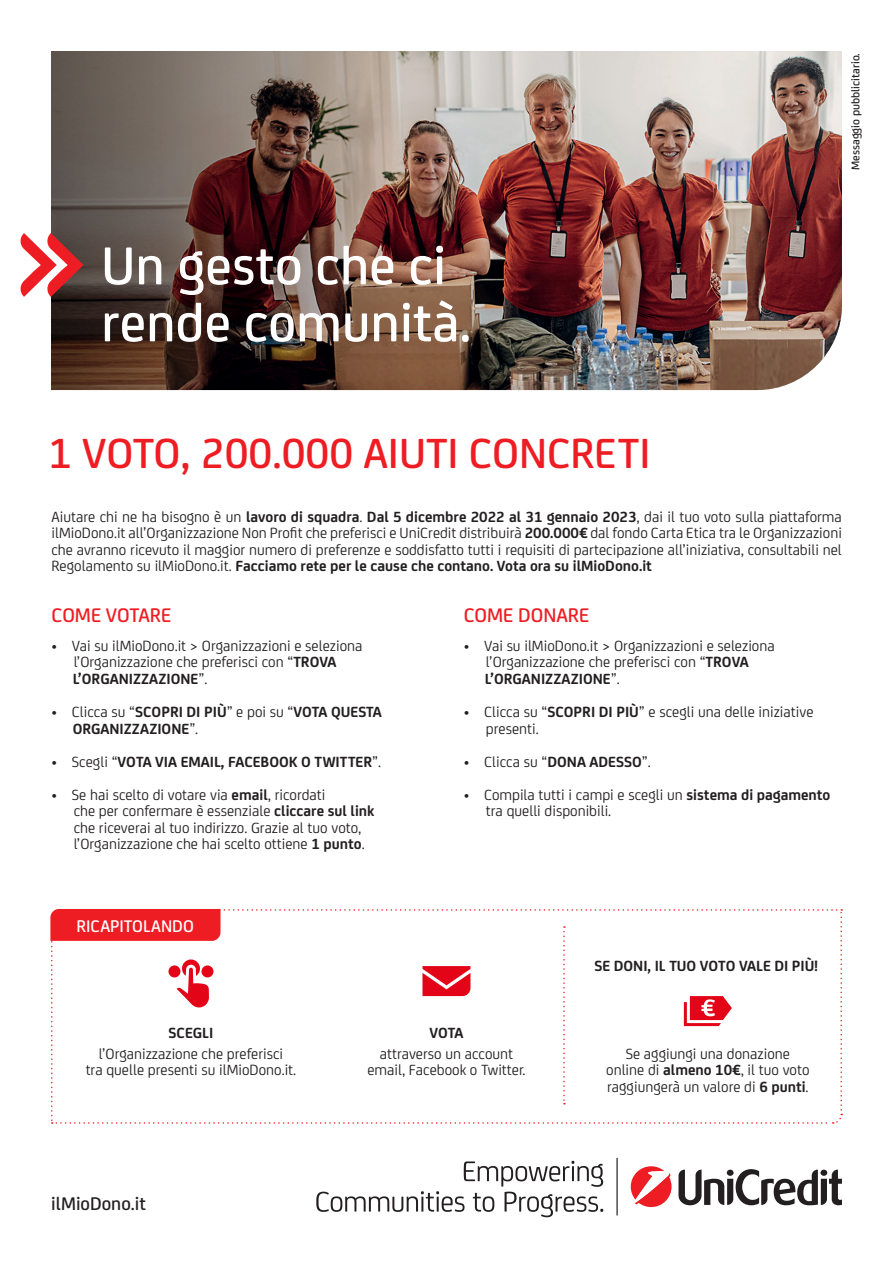
<style>
.page{position:relative;width:893px;height:1263px;background:#fff}
.page>*{position:absolute;margin:0;border:0;box-sizing:border-box;transform-origin:0 0}
.Headline{font:500 57px "Uni Credit";color:#fff}
.Product_Name{font:500 45px "Uni Credit";color:#ee1d23}
.Body_Headline{font:500 21px "Uni Credit";color:#ee1d23}
.Web_-_info{font:500 19.5px "Uni Credit";color:#231f20}
.Highlight{font:500 18px "Uni Credit";color:#fff}
.Bodycopy{font:15.75px/16.5px "Uni Credit";color:#231f20}
.Bodycopy-2{font:700 15.75px/16.5px "Uni Credit";color:#231f20}
.Dot___Icon_Title{font:15.75px/16.5px "Uni Credit";color:#231f20;text-align:center}
.Dot___Icon_Title-2{font:700 15.75px "Uni Credit";color:#231f20}
.Legal_line_Top{font:500 12px "Uni Credit";color:#231f20}
.s1{font-weight:700}
.s2{font-weight:400}
</style>
<div class="page">
<img style="left:755px;top:51px;width:87px;height:339px">
<img style="left:51px;top:51px;width:704px;height:339px">
<svg style="left:20px;top:233px;width:64px;height:64px"></svg>
<svg style="left:678px;top:1169px;width:164px;height:36px"></svg>
<svg style="left:631px;top:1166px;width:41px;height:41px"></svg>
<svg style="left:316px;top:1161px;width:287px;height:56px"></svg>
<hr style="left:616px;top:1158px;width:2px;height:57px;background:#231f20">
<svg style="left:50px;top:909px;width:793px;height:215px"></svg>
<p class="Headline" style="left:101px;top:224px;width:347px">Un gesto che ci</p>
<p class="Headline" style="left:101px;top:281px;width:372px">rende comunità.</p>
<p class="Legal_line_Top" style="left:847px;top:170px;width:118px;rotate:-90deg">Messaggio pubblicitario.</p>
<p class="Product_Name" style="left:48px;top:420px;width:604px">1 VOTO, 200.000 AIUTI CONCRETI</p>
<p class="Bodycopy" style="left:51px;top:507px;width:792px;text-align:justify">Aiutare chi ne ha bisogno è un <span class="s1">lavoro di squadra</span>. <span class="s1">Dal 5 dicembre 2022 al 31 gennaio 2023</span>, dai il tuo voto sulla piattaforma ilMioDono.it all’Organizzazione Non Profit che preferisci e UniCredit distribuirà <span class="s1">200.000€</span> dal fondo Carta Etica tra le Organizzazioni che avranno ricevuto il maggior numero di preferenze e soddisfatto tutti i requisiti di partecipazione all’iniziativa, consultabili nel Regolamento su ilMioDono.it. <span class="s1">Facciamo rete per le cause che contano. Vota ora su ilMioDono.it</span></p>
<p class="Body_Headline" style="left:51px;top:599px;width:122px">COME VOTARE</p>
<p class="Bodycopy" style="left:73px;top:637px;width:291px;text-indent:-21px">• Vai su ilMioDono.it &gt; Organizzazioni e seleziona l’Organizzazione che preferisci con “<span class="s1">TROVA<br>L’ORGANIZZAZIONE</span>”.</p>
<p class="Bodycopy-2" style="left:73px;top:702px;width:310px;text-indent:-21px"><span class="s2">• Clicca su “</span>SCOPRI DI PIÙ<span class="s2">” e poi su “</span>VOTA QUESTA<br>ORGANIZZAZIONE<span class="s2">”.</span></p>
<p class="Bodycopy-2" style="left:51px;top:752px;width:331px"><span class="s2">• Scegli “</span>VOTA VIA EMAIL, FACEBOOK O TWITTER<span class="s2">”.</span></p>
<p class="Bodycopy" style="left:74px;top:785px;width:302px;text-indent:-22px">• Se hai scelto di votare via <span class="s1">email</span>, ricordati<br>che per confermare è essenziale <span class="s1">cliccare sul link </span>che riceverai al tuo indirizzo. Grazie al tuo voto, l’Organizzazione che hai scelto ottiene <span class="s1">1 punto</span>.</p>
<p class="Highlight" style="left:76px;top:912px;width:119px">RICAPITOLANDO</p>
<p class="Body_Headline" style="left:464px;top:599px;width:127px">COME DONARE</p>
<p class="Bodycopy" style="left:464px;top:637px;width:312px;text-align:center">• Vai su ilMioDono.it &gt; Organizzazioni e seleziona l’Organizzazione che preferisci con “<span class="s1">TROVA</span></p>
<p class="Bodycopy-2" style="left:485px;top:669px;width:136px">L’ORGANIZZAZIONE<span class="s2">”.</span></p>
<p class="Bodycopy" style="left:486px;top:703px;width:329px;text-indent:-22px">• Clicca su “<span class="s1">SCOPRI DI PIÙ</span>” e scegli una delle iniziative presenti.</p>
<p class="Bodycopy" style="left:464px;top:752px;width:189px">• Clicca su “<span class="s1">DONA ADESSO</span>”.</p>
<p class="Bodycopy" style="left:464px;top:785px;width:368px">• Compila tutti i campi e scegli un <span class="s1">sistema di pagamento</span></p>
<p class="Bodycopy" style="left:486px;top:802px;width:127px">tra quelli disponibili.</p>
<p class="Dot___Icon_Title-2" style="left:594px;top:954px;width:225px">SE DONI, IL TUO VOTO VALE DI PIÙ!</p>
<p class="Dot___Icon_Title-2" style="left:169px;top:1021px;width:46px">SCEGLI</p>
<p class="Bodycopy" style="left:86px;top:1044px;width:212px;text-align:center">l’Organizzazione che preferisci<br>tra quelle presenti su ilMioDono.it.</p>
<p class="Dot___Icon_Title-2" style="left:429px;top:1021px;width:36px">VOTA</p>
<p class="Bodycopy" style="left:367px;top:1044px;width:160px;text-align:center">attraverso un account email, Facebook o Twitter.</p>
<p class="Dot___Icon_Title" style="left:606px;top:1044px;width:205px">Se aggiungi una donazione online di <span class="s1">almeno 10€</span>, il tuo voto raggiungerà un valore di <span class="s1">6 punti</span>.</p>
<p class="Web_-_info" style="left:51px;top:1190px;width:96px">ilMioDono.it</p>
</div>
